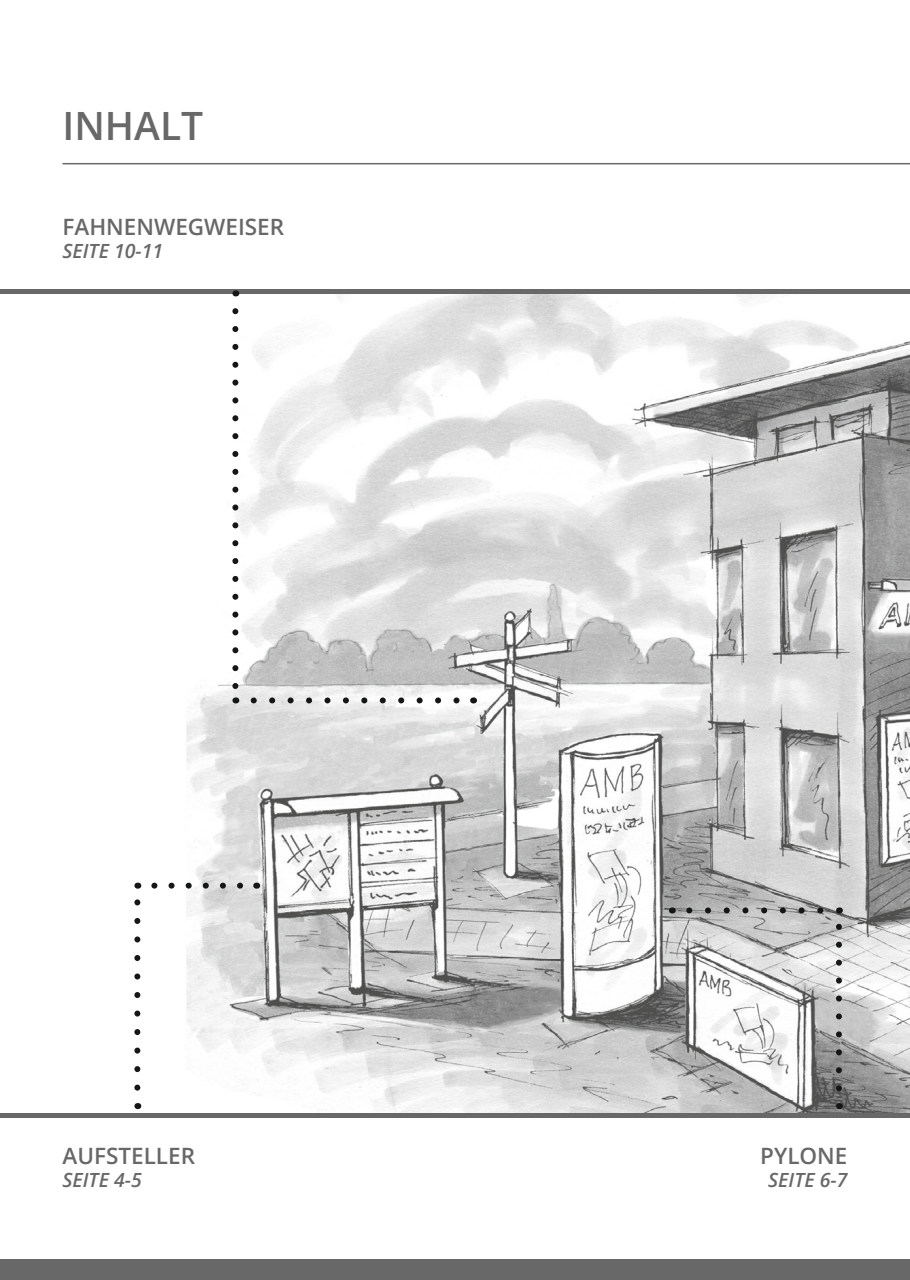
<style>
.page{position:relative;width:910px;height:1280px;background:#fff}
.page>*{position:absolute;margin:0;border:0;box-sizing:border-box;transform-origin:0 0}
.t1{font:600 39px "Open Sans";color:#686868}
.t2{font:600 22.5px "Open Sans";color:#686868}
.t3{font:italic 600 19.5px "Open Sans";color:#686868}
</style>
<div class="page">
<img style="left:98px;top:293px;width:812px;height:820px">
<svg style="left:901px;top:289px;width:9px;height:4px"></svg>
<hr style="left:0;top:289px;width:901px;height:4px;background:#686868">
<div style="left:0;top:1113px;width:910px;height:5px;background:#686868"></div>
<div style="left:0;top:1259px;width:910px;height:21px;background:#686868"></div>
<hr style="left:63px;top:163px;width:847px;height:1px;background:#686868">
<svg style="left:254px;top:697px;width:210px;height:6px"></svg>
<svg style="left:232px;top:311px;width:6px;height:392px"></svg>
<svg style="left:134px;top:895px;width:6px;height:193px"></svg>
<svg style="left:154px;top:883px;width:94px;height:6px"></svg>
<svg style="left:836px;top:919px;width:6px;height:169px"></svg>
<svg style="left:681px;top:907px;width:139px;height:6px"></svg>
<h1 class="t1" style="left:63px;top:99px;width:142px">INHALT</h1>
<p class="t2" style="left:63px;top:211px;width:223px">FAHNENWEGWEISER</p>
<p class="t3" style="left:63px;top:238px;width:102px">SEITE 10-11</p>
<p class="t2" style="left:63px;top:1140px;width:134px">AUFSTELLER</p>
<p class="t3" style="left:63px;top:1167px;width:81px">SEITE 4-5</p>
<p class="t2" style="left:760px;top:1140px;width:89px">PYLONE</p>
<p class="t3" style="left:768px;top:1167px;width:81px">SEITE 6-7</p>
</div>
